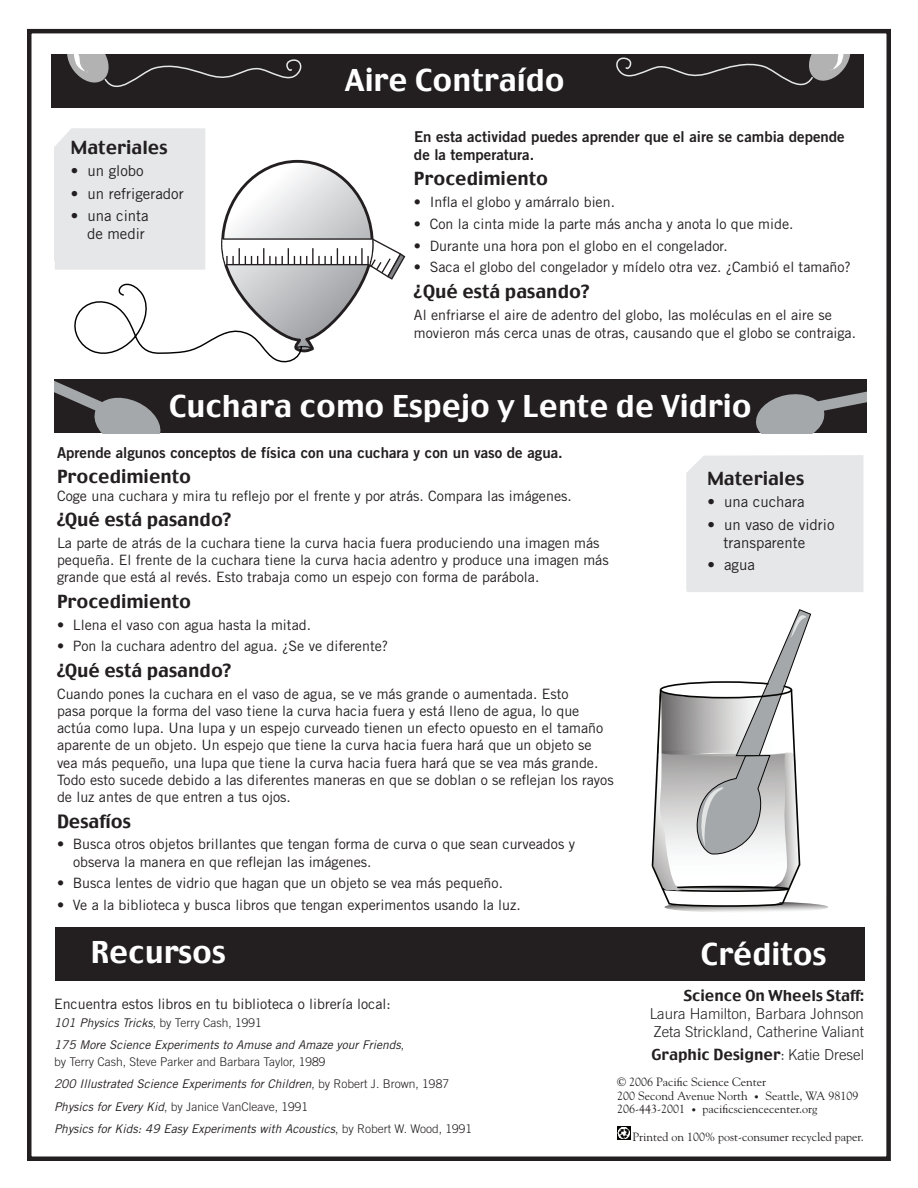
<style>
.page{position:relative;width:918px;height:1188px;background:#fff}
.page>*{position:absolute;margin:0;border:0;box-sizing:border-box;transform-origin:0 0}
.t1{font:30px "Charcoal";color:#fff}
.t2{font:18px "Charcoal";color:#231f20}
.t3{font:15px/18px "Trade Gothic Bold Two";color:#231f20}
.t4{font:15px/18px "Trade Gothic";color:#231f20;text-align:right}
.t5{font:300 15px/18px "Trade Gothic";color:#231f20}
.t6{font:15px "Charcoal";color:#231f20}
.t7{font:14.25px/17.2px "Trade Gothic";color:#231f20}
.t8{font:300 12px/22.5px "Trade Gothic";color:#231f20}
.t9{font:12px/13.5px "Goudy";color:#231f20}
.t10{font:italic 12px/22.5px "Trade Gothic";color:#231f20}
.s1{font-family:"Goudy"}
.s2{font-family:"Trade Gothic";font-weight:300}
.s3{font-weight:300;font-style:normal}
.s4{font-weight:400;font-style:italic}
.s5{font-size:9px}
</style>
<div class="page">
<div style="left:27px;top:29px;width:864px;height:1132px;border:4px solid #231f20"></div>
<svg style="left:618px;top:1127px;width:13px;height:13px"></svg>
<svg style="left:54px;top:128px;width:352px;height:235px"></svg>
<svg style="left:651px;top:609px;width:177px;height:303px"></svg>
<div style="left:51px;top:54px;width:353px;height:54px;background:#231f20"></div>
<svg style="left:67px;top:54px;width:235px;height:34px"></svg>
<div style="left:402px;top:54px;width:462px;height:54px;background:#231f20"></div>
<svg style="left:616px;top:54px;width:235px;height:32px"></svg>
<div style="left:54px;top:379px;width:813px;height:54px;background:#231f20"></div>
<svg style="left:54px;top:381px;width:107px;height:52px"></svg>
<svg style="left:756px;top:391px;width:111px;height:42px"></svg>
<div style="left:686px;top:455px;width:178px;height:137px;background:#e6e7e9"></div>
<div style="left:55px;top:927px;width:810px;height:54px;background:#231f20"></div>
<p class="t2" style="left:71px;top:135px;width:98px">Materiales</p>
<p class="t4" style="left:71px;top:162px;width:74px">• un globo</p>
<p class="t4" style="left:71px;top:184px;width:114px">• un refrigerador</p>
<p class="t4" style="left:71px;top:207px;width:79px">• una cinta de medir</p>
<h1 class="t1" style="left:345px;top:61px;width:222px">Aire Contraído</h1>
<p class="t3" style="left:414px;top:127px;width:432px">En esta actividad puedes aprender que el aire se cambia depende de la temperatura.</p>
<p class="t2" style="left:414px;top:167px;width:136px">Procedimiento</p>
<p class="t7" style="left:414px;top:193px;width:203px">• Infla el globo y amárralo bien.</p>
<p class="t7" style="left:414px;top:215px;width:381px">• Con la cinta mide la parte más ancha y anota lo que mide.</p>
<p class="t7" style="left:414px;top:237px;width:315px">• Durante una hora pon el globo en el congelador.</p>
<p class="t7" style="left:414px;top:258px;width:438px">• Saca el globo del congelador y mídelo otra vez. ¿Cambió el tamaño?</p>
<p class="t2" style="left:414px;top:279px;width:177px">¿Qué está pasando?</p>
<p class="t7" style="left:414px;top:306px;width:444px;line-height:18px">Al enfriarse el aire de adentro del globo, las moléculas en el aire se movieron más cerca unas de otras, causando que el globo se contraiga.</p>
<h1 class="t1" style="left:169px;top:386px;width:584px">Cuchara como Espejo y Lente de Vidrio</h1>
<p class="t3" style="left:57px;top:443px;width:507px">Aprende algunos conceptos de física con una cuchara y con un vaso de agua.</p>
<p class="t2" style="left:57px;top:465px;width:136px">Procedimiento</p>
<p class="t7" style="left:57px;top:487px;width:516px">Coge una cuchara y mira tu reflejo por el frente y por atrás. Compara las imágenes.</p>
<p class="t2" style="left:57px;top:508px;width:176px">¿Qué está pasando?</p>
<p class="t7" style="left:57px;top:534px;width:553px">La parte de atrás de la cuchara tiene la curva hacia fuera produciendo una imagen más pequeña. El frente de la cuchara tiene la curva hacia adentro y produce una imagen más grande que está al revés. Esto trabaja como un espejo con forma de parábola.</p>
<p class="t2" style="left:57px;top:590px;width:136px">Procedimiento</p>
<p class="t7" style="left:57px;top:616px;width:256px">• Llena el vaso con agua hasta la mitad.</p>
<p class="t7" style="left:57px;top:638px;width:333px">• Pon la cuchara adentro del agua. ¿Se ve diferente?</p>
<p class="t2" style="left:57px;top:659px;width:176px">¿Qué está pasando?</p>
<p class="t7" style="left:57px;top:685px;width:558px">Cuando pones la cuchara en el vaso de agua, se ve más grande o aumentada. Esto<br>pasa porque la forma del vaso tiene la curva hacia fuera y está lleno de agua, lo que actúa como lupa. Una lupa y un espejo curveado tienen un efecto opuesto en el tamaño aparente de un objeto. Un espejo que tiene la curva hacia fuera hará que un objeto se vea más pequeño, una lupa que tiene la curva hacia fuera hará que se vea más grande.<br>Todo esto sucede debido a las diferentes maneras en que se doblan o se reflejan los rayos de luz antes de que entren a tus ojos.</p>
<p class="t2" style="left:57px;top:809px;width:75px">Desafíos</p>
<p class="t7" style="left:73px;top:836px;width:503px;text-indent:-16px">• Busca otros objetos brillantes que tengan forma de curva o que sean curveados y observa la manera en que reflejan las imágenes.</p>
<p class="t7" style="left:57px;top:875px;width:448px">• Busca lentes de vidrio que hagan que un objeto se vea más pequeño.</p>
<p class="t7" style="left:57px;top:896px;width:465px">• Ve a la biblioteca y busca libros que tengan experimentos usando la luz.</p>
<p class="t2" style="left:707px;top:467px;width:98px">Materiales</p>
<p class="t4" style="left:707px;top:493px;width:99px">• una cuchara</p>
<p class="t4" style="left:724px;top:515px;width:112px;text-align:left;text-indent:-16px">• un vaso de vidrio transparente</p>
<p class="t4" style="left:707px;top:556px;width:49px">• agua</p>
<h1 class="t1" style="left:91px;top:933px;width:137px">Recursos</h1>
<h1 class="t1" style="left:701px;top:934px;width:127px">Créditos</h1>
<p class="t6" style="left:684px;top:986px;width:182px">Science On Wheels Staff:</p>
<p class="t5" style="left:650px;top:1005px;width:216px">Laura Hamilton, Barbara Johnson<br>Zeta Strickland, Catherine Valiant</p>
<p class="t6" style="left:652px;top:1045px;width:214px">Graphic Designer<span class="s1">:</span> <span class="s2">Katie Dresel</span></p>
<p class="t7" style="left:54px;top:995px;width:338px">Encuentra estos libros en tu biblioteca o librería local:</p>
<p class="t10" style="left:54px;top:1011px;width:352px">101 Physics Tricks<span class="s3">, by Terry Cash, 1991<br></span>175 More Science Experiments to Amuse and Amaze your Friends<span class="s3">,</span></p>
<p class="t8" style="left:54px;top:1050px;width:420px">by Terry Cash, Steve Parker and Barbara Taylor, 1989<br><span class="s4">200 Illustrated Science Experiments for Children</span>, by Robert J. Brown, 1987<br><span class="s4">Physics for Every Kid</span>, by Janice VanCleave, 1991<br><span class="s4">Physics for Kids: 49 Easy Experiments with Acoustics</span>, by Robert W. Wood, 1991</p>
<p class="t9" style="left:617px;top:1075px;width:243px">© 2006 Pacific Science Center<br>200 Second Avenue North <span class="s5">•</span> Seattle, WA 98109<br>206-443-2001 <span class="s5">•</span> pacificsciencecenter.org</p>
<p class="t9" style="left:633px;top:1129px;width:233px">Printed on 100% post-consumer recycled paper.</p>
</div>
